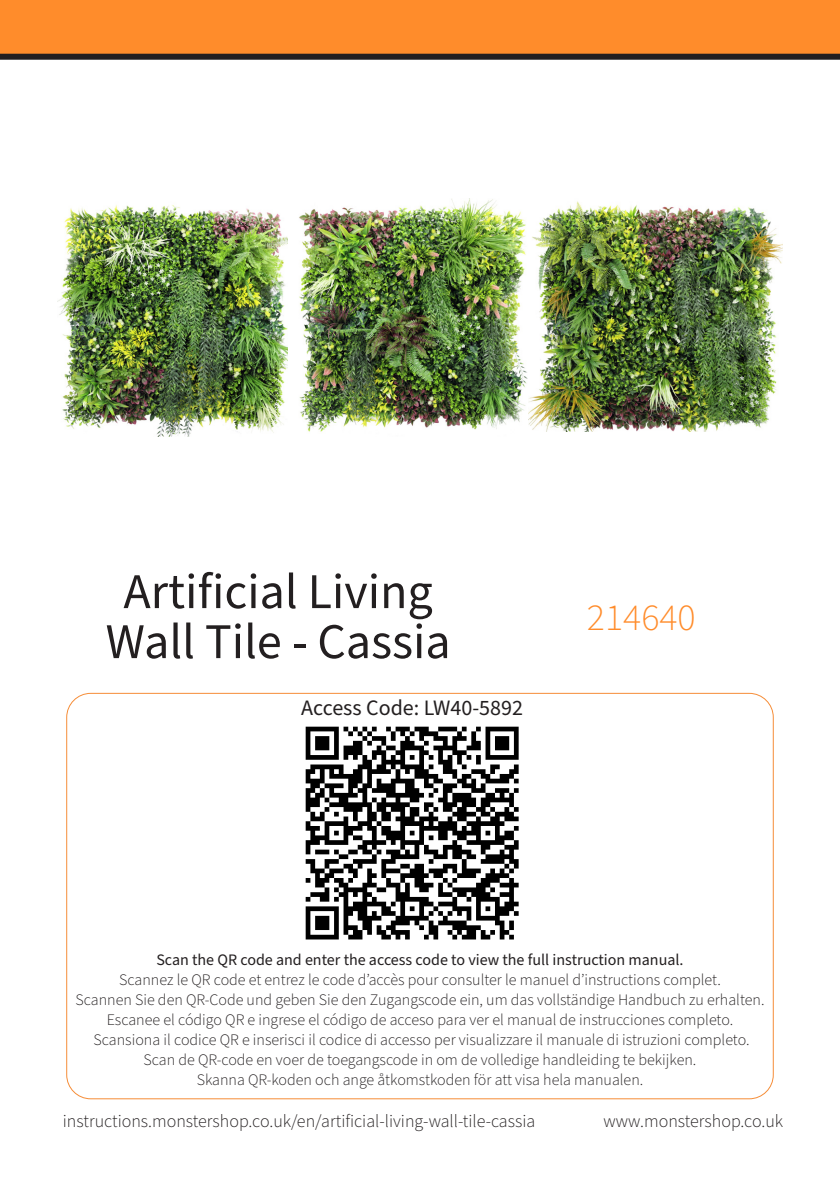
<style>
.page{position:relative;width:840px;height:1191px;background:#fff}
.page>*{position:absolute;margin:0;border:0;box-sizing:border-box;transform-origin:0 0}
.t1{font:50px "Source Sans Pro";color:#231f20}
.t2{font:300 38px "Source Sans Pro";color:#ff8c2b}
.t3{font:22px "Source Sans Pro";color:#231f20}
.t4{font:300 18px "Source Sans Pro";color:#231f20}
.t5{font:300 16px/20px "Source Sans Pro";color:#231f20;text-align:center}
.t6{font:16px "Source Sans Pro";color:#231f20}
</style>
<div class="page">
<div style="left:0;top:0;width:839px;height:57px;background:#ff8c2b"></div>
<div style="left:0;top:54px;width:839px;height:6px;background:#231f20"></div>
<img style="left:58px;top:205px;width:230px;height:231px">
<img style="left:299px;top:199px;width:229px;height:233px">
<img style="left:528px;top:201px;width:253px;height:230px">
<svg style="left:305px;top:726px;width:213px;height:213px"></svg>
<p class="t1" style="left:123px;top:558px;width:310px">Artificial Living</p>
<p class="t1" style="left:105px;top:608px;width:346px">Wall Tile - Cassia</p>
<p class="t3" style="left:301px;top:693px;width:223px">Access Code: LW40-5892</p>
<p class="t2" style="left:586px;top:592px;width:110px">214640</p>
<p class="t6" style="left:156px;top:949px;width:528px">Scan the QR code and enter the access code to view the full instruction manual.</p>
<p class="t5" style="left:119px;top:970px;width:602px">Scannez le QR code et entrez le code d’accès pour consulter le manuel d’instructions complet.</p>
<p class="t5" style="left:75px;top:990px;width:690px">Scannen Sie den QR-Code und geben Sie den Zugangscode ein, um das vollständige Handbuch zu erhalten.</p>
<p class="t5" style="left:107px;top:1010px;width:627px">Escanee el código QR e ingrese el código de acceso para ver el manual de instrucciones completo.</p>
<p class="t5" style="left:94px;top:1030px;width:657px">Scansiona il codice QR e inserisci il codice di accesso per visualizzare il manuale di istruzioni completo.<br>Scan de QR-code en voer de toegangscode in om de volledige handleiding te bekijken.</p>
<p class="t5" style="left:196px;top:1070px;width:448px">Skanna QR-koden och ange åtkomstkoden för att visa hela manualen.</p>
<p class="t4" style="left:63px;top:1109px;width:473px">instructions.monstershop.co.uk/en/artificial-living-wall-tile-cassia</p>
<p class="t4" style="left:603px;top:1109px;width:181px">www.monstershop.co.uk</p>
</div>
